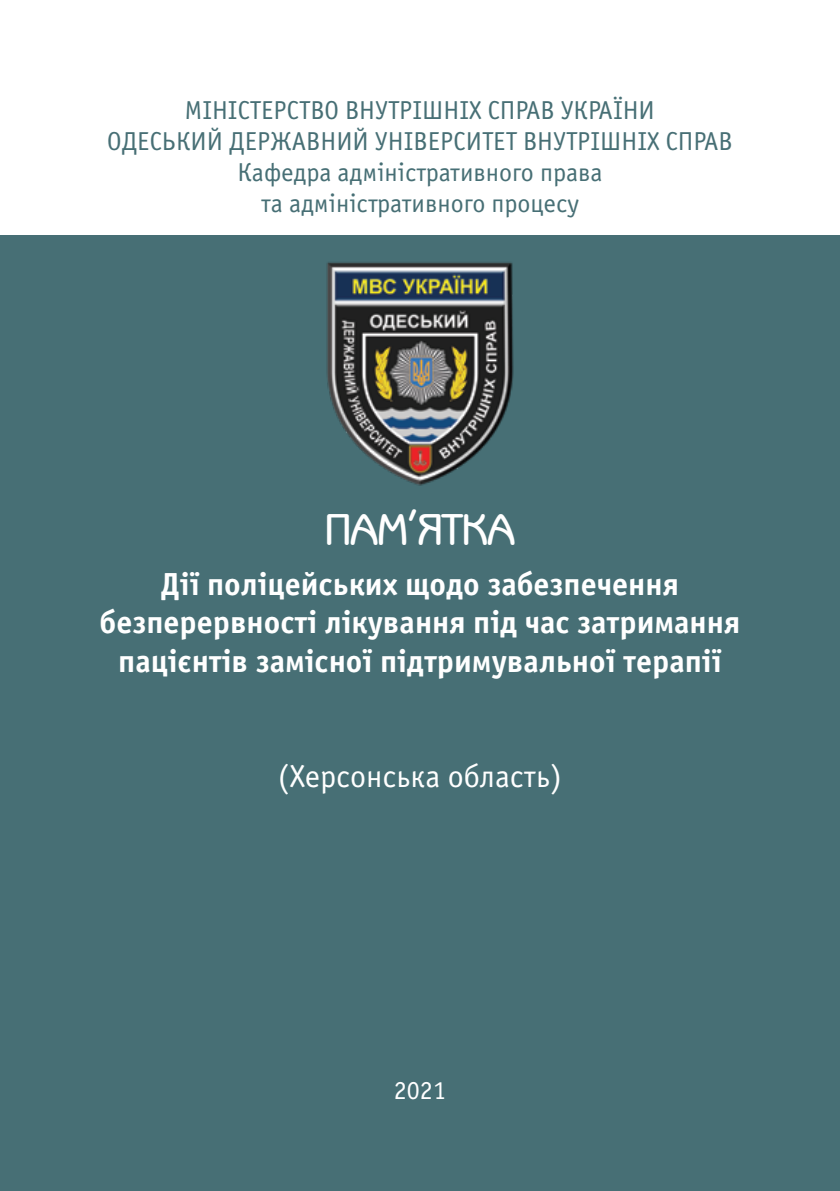
<style>
.page{position:relative;width:840px;height:1191px;background:#fff}
.page>*{position:absolute;margin:0;border:0;box-sizing:border-box;transform-origin:0 0}
.t1{font:44px "Benguiat Gothic Heavy C";color:#fff}
.t2{font:700 32px/38.4px "Officina Sans C";color:#fff;text-align:center}
.t3{font:32px "Officina Sans C";color:#fff}
.t4{font:26px/31.2px "Officina Sans C";color:#476f75;text-align:center}
.t5{font:26px "Officina Serif C";color:#fff}
</style>
<div class="page">
<div style="left:0;top:236px;width:839px;height:955px;background:#476f75"></div>
<img style="left:326px;top:262px;width:188px;height:224px">
<p class="t4" style="left:107px;top:95px;width:626px">МІНІСТЕРСТВО ВНУТРІШНІХ СПРАВ УКРАЇНИ<br>ОДЕСЬКИЙ ДЕРЖАВНИЙ УНІВЕРСИТЕТ ВНУТРІШНІХ СПРАВ Кафедра адміністративного права<br>та адміністративного процесу</p>
<h1 class="t1" style="left:325px;top:504px;width:190px">ПАМ’ЯТКА</h1>
<p class="t2" style="left:99px;top:565px;width:642px">Дії поліцейських щодо забезпечення безперервності лікування під час затримання пацієнтів замісної підтримувальної терапії</p>
<p class="t3" style="left:278px;top:758px;width:285px">(Херсонська область)</p>
<p class="t5" style="left:394px;top:1076px;width:53px">2021</p>
</div>
